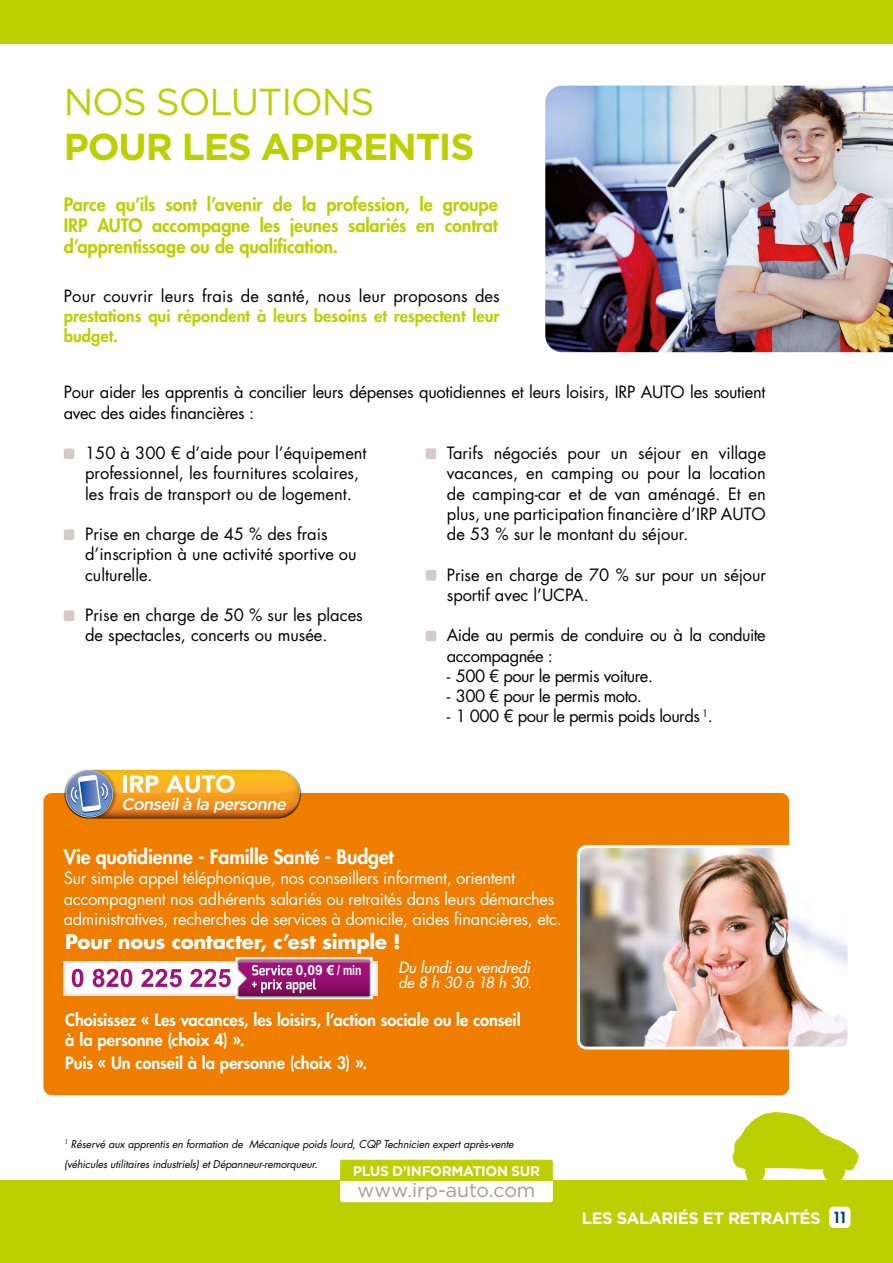
<style>
.page{position:relative;width:893px;height:1263px;background:#fff}
.page>*{position:absolute;margin:0;border:0;box-sizing:border-box;transform-origin:0 0}
.t1{font:700 37.5px "Gotham";letter-spacing:-.03em;color:#bccf00}
.t2{font:37.5px "Gotham";letter-spacing:-.03em;color:#bccf00}
.t3{font:800 19.5px "Futura Std";letter-spacing:-.01em;color:#fff}
.t4{font:700 19.5px "Futura Std";letter-spacing:-.015em;color:#fff}
.t5{font:19.5px "Gotham";letter-spacing:-.005em;color:#aa9893}
.t6{font:800 18px/21px "Futura Std";letter-spacing:-.005em;color:#bccf00;text-align:justify}
.t7{font:16.5px/20.2px "Futura Std";color:#000}
.t8{font:16.5px/20.2px "Futura Std";letter-spacing:-.02em;color:#fff}
.t9{font:16.5px/20.2px "Futura Std";letter-spacing:-.03em;color:#000}
.t10{font:800 16.5px/19.8px "Futura Std";letter-spacing:-.005em;color:#fff}
.t11{font:16.5px/20.2px "Futura Std";letter-spacing:-.02em;color:#000}
.t12{font:800 16.5px/19.8px "Futura Std";color:#bccf00}
.t13{font:700 16.5px "Gotham";letter-spacing:-.03em;color:#fff}
.t14{font:italic 500 16.5px "Gotham";color:#fff}
.t15{font:italic 500 15px/15px "Futura Std";letter-spacing:-.005em;color:#fff}
.t16{font:800 15px "Futura Std";color:#003a76}
.t17{font:700 13.95px "Gotham";letter-spacing:-.025em;color:#fff}
.t18{font:700 13.8px "Arial";color:#fff}
.t19{font:italic 10.5px/20.2px "Futura Std";letter-spacing:-.01em;color:#000}
</style>
<div class="page">
<div style="left:0;top:1180px;width:893px;height:83px;background:#bccf00"></div>
<svg style="left:732px;top:1112px;width:127px;height:68px"></svg>
<div style="left:1px;top:0;width:892px;height:43px;background:#bccf00"></div>
<div style="left:43px;top:793px;width:746px;height:302px;background:#ef7d00;border-radius:9px"></div>
<img style="left:578px;top:849px;width:268px;height:199px">
<div style="left:577px;top:845px;width:273px;height:204px;border:3px solid #fff;border-radius:8px"></div>
<div style="left:341px;top:1160px;width:211px;height:42px;background:#fff;border-radius:2px"></div>
<div style="left:340px;top:1160px;width:213px;height:42px;border:1px solid #fff;border-radius:2px"></div>
<div style="left:829px;top:1206px;width:21px;height:22px;background:#fff;border-radius:4px"></div>
<svg style="left:340px;top:1159px;width:213px;height:22px;background:#bed009"></svg>
<img style="left:64px;top:961px;width:171px;height:34px">
<img style="left:64px;top:995px;width:171px;height:1px">
<img style="left:235px;top:957px;width:138px;height:42px">
<svg style="left:239px;top:960px;width:139px;height:36px;background:#a43984"></svg>
<svg style="left:72px;top:969px;width:11px;height:18px"></svg>
<svg style="left:93px;top:969px;width:39px;height:18px"></svg>
<svg style="left:141px;top:969px;width:41px;height:18px"></svg>
<svg style="left:190px;top:969px;width:41px;height:18px"></svg>
<img style="left:545px;top:86px;width:348px;height:266px">
<svg style="left:64px;top:769px;width:237px;height:49px"></svg>
<svg style="left:66px;top:770px;width:234px;height:47px;background:#daa24e"></svg>
<div style="left:426px;top:448px;width:10px;height:11px;background:#d4cac8;border-radius:2px"></div>
<div style="left:426px;top:570px;width:10px;height:11px;background:#d4cac8;border-radius:2px"></div>
<div style="left:426px;top:631px;width:10px;height:10px;background:#d4cac8;border-radius:2px"></div>
<div style="left:64px;top:448px;width:10px;height:11px;background:#d4cac8;border-radius:2px"></div>
<div style="left:64px;top:529px;width:10px;height:11px;background:#d4cac8;border-radius:2px"></div>
<div style="left:64px;top:610px;width:10px;height:11px;background:#d4cac8;border-radius:2px"></div>
<h1 class="t2" style="left:64px;top:78px;width:312px">NOS SOLUTIONS</h1>
<h1 class="t1" style="left:64px;top:122px;width:412px">POUR LES APPRENTIS</h1>
<p class="t6" style="left:64px;top:194px;width:435px">Parce qu’ils sont l’avenir de la profession, le groupe IRP AUTO accompagne les jeunes salariés en contrat d’apprentissage ou de qualification.</p>
<p class="t7" style="left:64px;top:286px;width:437px">Pour couvrir leurs frais de santé, nous leur proposons des</p>
<p class="t12" style="left:64px;top:306px;width:437px">prestations qui répondent à leurs besoins et respectent leur budget.</p>
<p class="t11" style="left:64px;top:382px;width:703px">Pour aider les apprentis à concilier leurs dépenses quotidiennes et leurs loisirs, IRP AUTO les soutient avec des aides financières :</p>
<p class="t7" style="left:447px;top:443px;width:320px;text-align:justify">Tarifs négociés pour un séjour en village vacances, en camping ou pour la location de camping-car et de van aménagé. Et en plus, une participation financière d’IRP AUTO de 53 % sur le montant du séjour.</p>
<p class="t7" style="left:447px;top:564px;width:320px">Prise en charge de 70 % sur pour un séjour sportif avec l’UCPA.</p>
<p class="t9" style="left:447px;top:625px;width:320px">Aide au permis de conduire ou à la conduite accompagnée :</p>
<p class="t9" style="left:447px;top:666px;width:208px">- 500 € pour le permis voiture.</p>
<p class="t9" style="left:447px;top:686px;width:197px">- 300 € pour le permis moto.</p>
<p class="t9" style="left:447px;top:706px;width:267px">- 1 000 € pour le permis poids lourds <sup>1</sup>.</p>
<p class="t7" style="left:85px;top:443px;width:283px">150 à 300 € d’aide pour l’équipement professionnel, les fournitures scolaires, les frais de transport ou de logement.</p>
<p class="t7" style="left:85px;top:524px;width:273px">Prise en charge de 45 % des frais d’inscription à une activité sportive ou culturelle.</p>
<p class="t7" style="left:85px;top:605px;width:279px">Prise en charge de 50 % sur les places de spectacles, concerts ou musée.</p>
<p class="t14" style="left:122px;top:794px;width:169px">Conseilà la personne</p>
<p class="t3" style="left:64px;top:844px;width:332px">Vie quotidienne - Famille Santé - Budget</p>
<p class="t8" style="left:64px;top:868px;width:500px">Sur simple appel téléphonique, nos conseillers informent, orientent accompagnent nos adhérents salariés ou retraités dans leurs démarches administratives, recherches de services à domicile, aides financières, etc.</p>
<p class="t4" style="left:65px;top:929px;width:337px">Pour nous contacter, c’est simple !</p>
<p class="t18" style="left:296px;top:961px;width:67px">0,09 € / min</p>
<p class="t15" style="left:399px;top:960px;width:135px">Du lundi au vendredi de 8 h 30 à 18 h 30.</p>
<p class="t10" style="left:65px;top:1010px;width:457px">Choisissez « Les vacances, les loisirs, l’action sociale ou le conseil à la personne (choix 4) ».</p>
<p class="t10" style="left:65px;top:1052px;width:303px">Puis « Un conseil à la personne (choix 3) ».</p>
<p class="t19" style="left:64px;top:1134px;width:451px"><sup>1</sup> Réservé aux apprentis en formation de Mécanique poids lourd, CQP Technicien expert après-vente (véhicules utilitaires industriels) et Dépanneur-remorqueur.</p>
<p class="t17" style="left:353px;top:1161px;width:189px">PLUS D’INFORMATION SUR</p>
<p class="t5" style="left:357px;top:1178px;width:179px">www.irp-auto.com</p>
<p class="t13" style="left:582px;top:1207px;width:240px">LES SALARIÉS ET RETRAITÉS</p>
<p class="t16" style="left:832px;top:1208px;width:16px">11</p>
</div>
